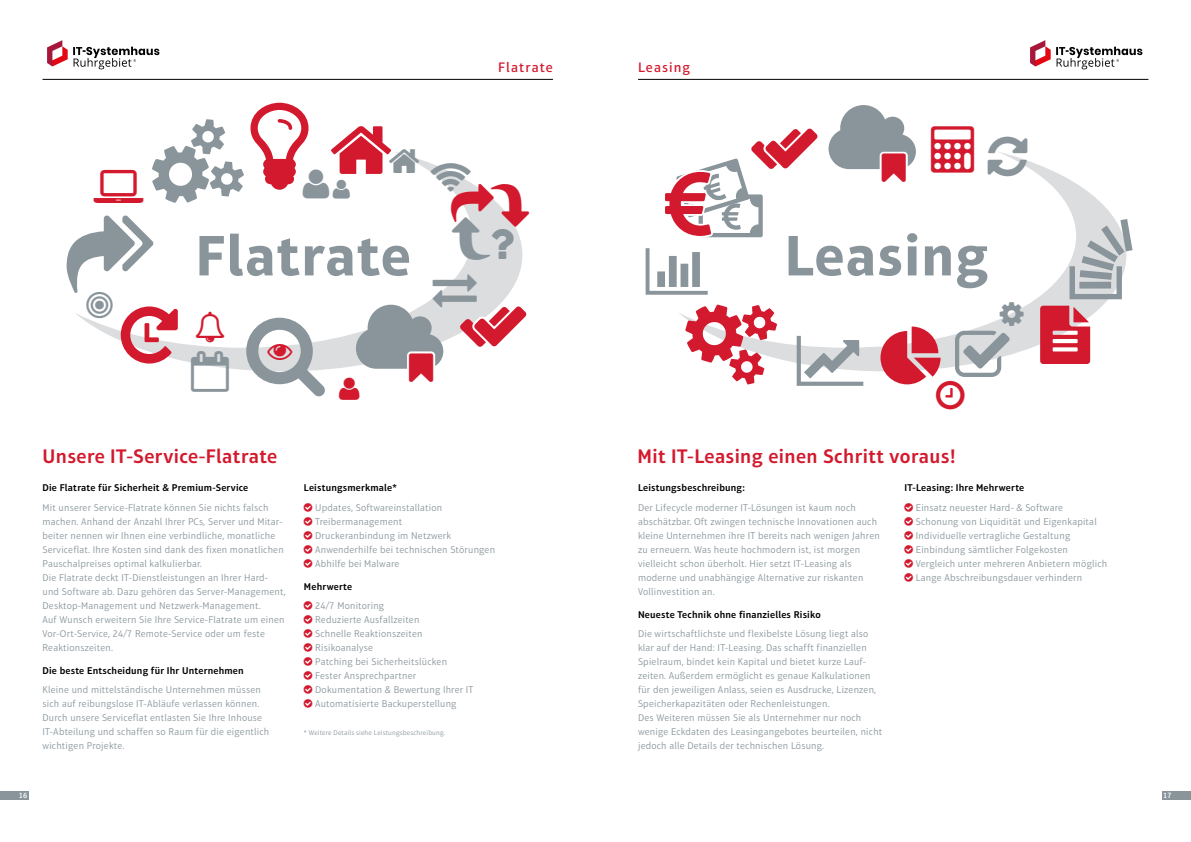
<style>
.page{position:relative;width:1191px;height:842px;background:#fff}
.page>*{position:absolute;margin:0;border:0;box-sizing:border-box;transform-origin:0 0}
.t1{font:700 58px "Aptifer Sans LT Pro";letter-spacing:.02em;color:#89959b}
.t2{font:24.9px "Font Awesome";color:#d3192d}
.t3{font:600 20px "Aptifer Sans LT Pro";letter-spacing:.02em;color:#d3192d}
.t4{font:500 14px "Aptifer Sans LT Pro";letter-spacing:.08em;color:#d3192d}
.t5{font:300 10px/14px "Aptifer Sans LT Pro";letter-spacing:.02em;color:#89959b}
.t6{font:600 10px "Aptifer Sans LT Pro";letter-spacing:.02em;color:#000}
.t7{font:500 8px "Aptifer Sans LT Pro";color:#fff}
.t8{font:300 7px "Aptifer Sans LT Pro";letter-spacing:.02em;color:#89959b}
</style>
<div class="page">
<hr style="left:638px;top:79px;width:510px;height:1px;background:#000">
<hr style="left:43px;top:79px;width:510px;height:1px;background:#000">
<div style="left:0;top:791px;width:28px;height:8px;background:#89959b"></div>
<div style="left:1162px;top:791px;width:29px;height:8px;background:#89959b"></div>
<svg style="left:700px;top:160px;width:426px;height:211px"></svg>
<img style="left:1030px;top:40px;width:113px;height:30px">
<img style="left:47px;top:40px;width:113px;height:30px">
<svg style="left:828px;top:160px;width:88px;height:22px"></svg>
<svg style="left:679px;top:248px;width:101px;height:123px"></svg>
<svg style="left:931px;top:160px;width:43px;height:12px"></svg>
<svg style="left:676px;top:158px;width:141px;height:79px"></svg>
<svg style="left:796px;top:336px;width:67px;height:35px"></svg>
<svg style="left:1040px;top:306px;width:50px;height:58px"></svg>
<svg style="left:880px;top:302px;width:143px;height:70px"></svg>
<svg style="left:987px;top:152px;width:40px;height:24px"></svg>
<svg style="left:75px;top:152px;width:448px;height:220px"></svg>
<h1 class="t1" style="left:196px;top:221px;width:217px">Flatrate</h1>
<h2 class="t2" style="left:268px;top:339px;width:26px">■</h2>
<h3 class="t4" style="left:498px;top:59px;width:56px">Flatrate</h3>
<h3 class="t4" style="left:638px;top:59px;width:54px">Leasing</h3>
<h1 class="t1" style="left:784px;top:221px;width:349px">Leasing ●</h1>
<h3 class="t3" style="left:43px;top:445px;width:236px">Unsere IT-Service-Flatrate</h3>
<p class="t6" style="left:43px;top:482px;width:207px">Die Flatrate für Sicherheit &amp; Premium-Service</p>
<p class="t5" style="left:43px;top:501px;width:245px">Mit unserer Service-Flatrate können Sie nichts falsch machen. Anhand der Anzahl Ihrer PCs, Server und Mitar&shy;beiter nennen wir Ihnen eine verbindliche, monatliche Serviceflat. Ihre Kosten sind dank des fixen monatlichen Pauschalpreises optimal kalkulierbar.<br>Die Flatrate deckt IT-Dienstleistungen an Ihrer Hard&shy;und Software ab. Dazu gehören das Server-Management, Desktop-Management und Netzwerk-Management.<br>Auf Wunsch erweitern Sie Ihre Service-Flatrate um einen Vor-Ort-Service, 24/7 Remote-Service oder um feste Reaktionszeiten.</p>
<p class="t6" style="left:43px;top:664px;width:203px">Die beste Entscheidung für Ihr Unternehmen</p>
<p class="t5" style="left:43px;top:683px;width:228px">Kleine und mittelständische Unternehmen müssen sich auf reibungslose IT-Abläufe verlassen können.<br>Durch unsere Serviceflat entlasten Sie Ihre Inhouse IT-Abteilung und schaffen so Raum für die eigentlich wichtigen Projekte.</p>
<p class="t6" style="left:304px;top:482px;width:94px">Leistungsmerkmale*</p>
<p class="t5" style="left:315px;top:501px;width:181px">Updates, Softwareinstallation<br>Treibermanagement<br>Druckeranbindung im Netzwerk<br>Anwenderhilfe bei technischen Störungen<br>Abhilfe bei Malware</p>
<p class="t6" style="left:304px;top:580px;width:50px">Mehrwerte</p>
<p class="t5" style="left:315px;top:599px;width:160px">24/7 Monitoring<br>Reduzierte Ausfallzeiten<br>Schnelle Reaktionszeiten<br>Risikoanalyse<br>Patching bei Sicherheitslücken<br>Fester Ansprechpartner<br>Dokumentation &amp; Bewertung Ihrer IT<br>Automatisierte Backuperstellung</p>
<p class="t8" style="left:304px;top:729px;width:143px">* Weitere Details siehe Leistungsbeschreibung.</p>
<h3 class="t3" style="left:637px;top:445px;width:319px">Mit IT-Leasing einen Schritt voraus!</h3>
<p class="t6" style="left:904px;top:482px;width:121px">IT-Leasing: Ihre Mehrwerte</p>
<p class="t5" style="left:916px;top:501px;width:193px">Einsatz neuester Hard- &amp; Software Schonung von Liquidität und Eigenkapital Individuelle vertragliche Gestaltung Einbindung sämtlicher Folgekosten Vergleich unter mehreren Anbietern möglich Lange Abschreibungsdauer verhindern</p>
<p class="t6" style="left:638px;top:482px;width:108px">Leistungsbeschreibung:</p>
<p class="t5" style="left:638px;top:501px;width:243px">Der Lifecycle moderner IT-Lösungen ist kaum noch abschätzbar. Oft zwingen technische Innovationen auch kleine Unternehmen ihre IT bereits nach wenigen Jahren zu erneuern. Was heute hochmodern ist, ist morgen vielleicht schon überholt. Hier setzt IT-Leasing als moderne und unabhängige Alternative zur riskanten Vollinvestition an.</p>
<p class="t6" style="left:638px;top:608px;width:184px">Neueste Technik ohne finanzielles Risiko</p>
<p class="t5" style="left:638px;top:627px;width:246px">Die wirtschaftlichste und flexibelste Lösung liegt also klar auf der Hand: IT-Leasing. Das schafft finanziellen Spielraum, bindet kein Kapital und bietet kurze Lauf&shy;zeiten. Außerdem ermöglicht es genaue Kalkulationen für den jeweiligen Anlass, seien es Ausdrucke, Lizenzen, Speicherkapazitäten oder Rechenleistungen.<br>Des Weiteren müssen Sie als Unternehmer nur noch wenige Eckdaten des Leasingangebotes beurteilen, nicht jedoch alle Details der technischen Lösung.</p>
<p class="t7" style="left:19px;top:790px;width:10px">16</p>
<p class="t7" style="left:1163px;top:790px;width:10px">17</p>
</div>
